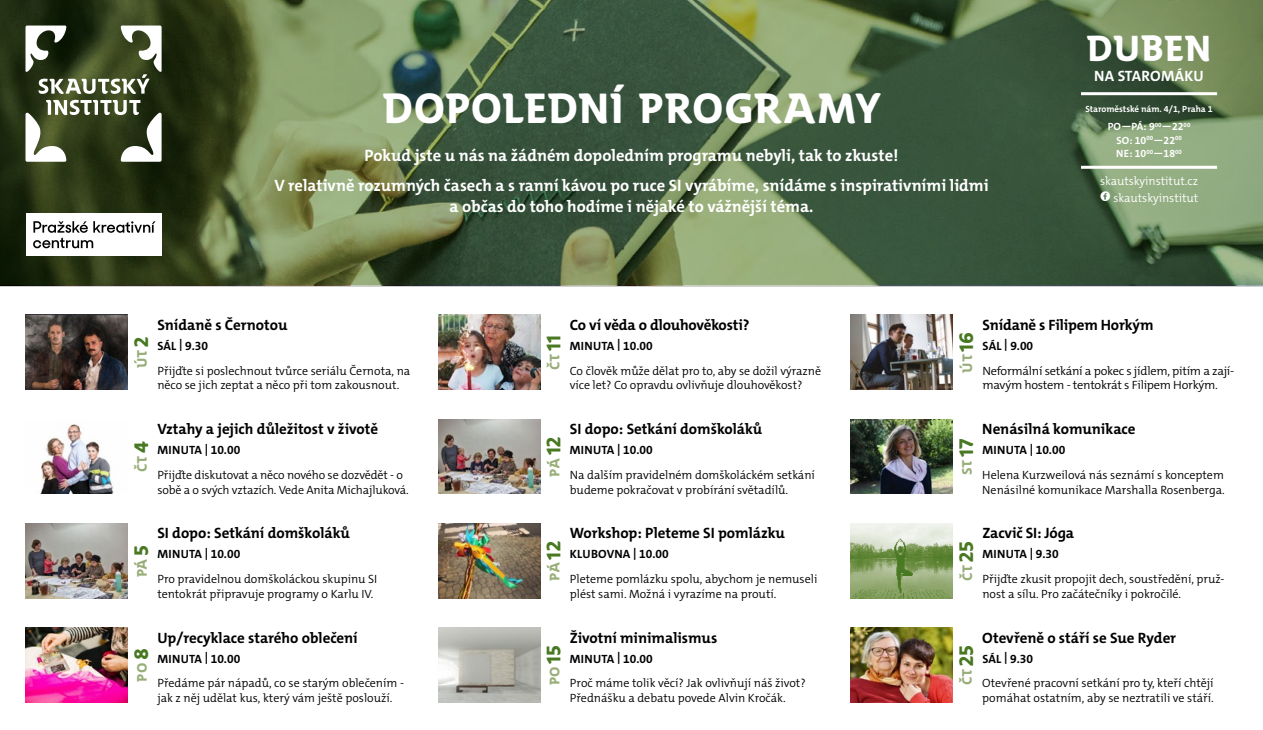
<style>
.page{position:relative;width:1263px;height:730px;background:#fff}
.page>*{position:absolute;margin:0;border:0;box-sizing:border-box;transform-origin:0 0}
.t1{font:700 42px "SKAUT";letter-spacing:-.01em;color:#fff}
.t2{font:700 36px "SKAUT";color:#fff}
.t3{font:700 16.5px/29.5px "The Mix C5";color:#fff;text-align:center}
.t4{font:700 15px "The Mix C5";color:#000}
.t5{font:700 15px "The Mix C5";letter-spacing:.02em;color:#fff}
.t6{font:700 13.65px "SKAUT";letter-spacing:-.035em;color:#98ad78}
.t7{font:300 12px/14.9px "The Mix C5";color:#000}
.t8{font:700 12px "The Mix C5";letter-spacing:.005em;color:#000}
.t9{font:300 12px/14.9px "The Mix C5";letter-spacing:-.02em;color:#000}
.t10{font:300 12px/17.7px "The Mix C5";letter-spacing:-.005em;color:#fff}
.t11{font:700 10.5px/13.5px "The Mix C5";color:#fff;text-align:center}
.t12{font:700 9px "The Mix C5";color:#fff}
.s1{font-family:"SKAUT";font-weight:700;font-size:16.5px}
.s2{font-size:19.5px;color:#487822}
</style>
<div class="page">
<img style="left:438px;top:315px;width:102px;height:74px">
<img style="left:850px;top:523px;width:103px;height:74px">
<img style="left:26px;top:523px;width:102px;height:74px">
<img style="left:438px;top:419px;width:102px;height:74px">
<img style="left:26px;top:315px;width:102px;height:74px">
<img style="left:41px;top:424px;width:73px;height:69px">
<img style="left:850px;top:419px;width:102px;height:74px">
<img style="left:850px;top:315px;width:103px;height:74px">
<img style="left:26px;top:627px;width:102px;height:75px">
<img style="left:438px;top:523px;width:102px;height:74px">
<img style="left:438px;top:627px;width:102px;height:75px">
<img style="left:850px;top:627px;width:102px;height:75px">
<img style="left:0;top:0;width:1263px;height:285px">
<div style="left:26px;top:213px;width:135px;height:42px;background:#fff"></div>
<svg style="left:33px;top:221px;width:123px;height:27px"></svg>
<hr style="left:1081px;top:92px;width:136px;height:3px;background:#fff">
<hr style="left:1081px;top:166px;width:136px;height:3px;background:#fff">
<svg style="left:26px;top:26px;width:136px;height:68px"></svg>
<svg style="left:26px;top:100px;width:136px;height:62px"></svg>
<h1 class="t1" style="left:382px;top:83px;width:501px">DOPOLEDNÍ PROGRAMY</h1>
<h3 class="t3" style="left:274px;top:141px;width:716px">Pokud jste u nás na žádném dopoledním programu nebyli, tak to zkuste!<br>V relativně rozumných časech a s ranní kávou po ruce SI vyrábíme, snídáme s inspirativními lidmi</h3>
<h3 class="t3" style="left:450px;top:191px;width:365px">a občas do toho hodíme i nějaké to vážnější téma.</h3>
<h2 class="t2" style="left:1087px;top:27px;width:126px">DUBEN</h2>
<p class="t5" style="left:1094px;top:66px;width:111px">NA STAROMÁKU</p>
<p class="t12" style="left:1085px;top:103px;width:129px">Staroměstské nám. 4/1, Praha 1</p>
<p class="t11" style="left:1108px;top:120px;width:84px">PO—PÁ: 9<sup>00</sup>—22<sup>00<br></sup>SO: 10<sup>00</sup>—22<sup>00<br></sup>NE: 10<sup>00</sup>—18<sup>00</sup></p>
<p class="t10" style="left:1100px;top:172px;width:100px">skautskyinstitut.cz <span class="s1">«</span> skautskyinstitut</p>
<p class="t6" style="left:134px;top:368px;width:33px;rotate:-90deg">út<span class="s2">2</span></p>
<p class="t6" style="left:134px;top:472px;width:33px;rotate:-90deg">čt<span class="s2">4</span></p>
<p class="t4" style="left:157px;top:315px;width:132px">Snídaně s Černotou</p>
<p class="t8" style="left:157px;top:338px;width:52px">SÁL | 9.30</p>
<p class="t7" style="left:157px;top:363px;width:255px">Přijďte si poslechnout tvůrce seriálu Černota, na něco se jich zeptat a něco při tom zakousnout.</p>
<p class="t4" style="left:157px;top:419px;width:222px">Vztahy a jejich důležitost v životě</p>
<p class="t8" style="left:157px;top:442px;width:84px">MINUTA | 10.00</p>
<p class="t7" style="left:157px;top:467px;width:253px">Přijďte diskutovat a něco nového se dozvědět - o sobě a o svých vztazích. Vede Anita Michajluková.</p>
<p class="t6" style="left:546px;top:369px;width:37px;rotate:-90deg">čt <span class="s2">11</span></p>
<p class="t4" style="left:570px;top:315px;width:181px">Co ví věda o dlouhověkosti?</p>
<p class="t8" style="left:570px;top:338px;width:84px">MINUTA | 10.00</p>
<p class="t7" style="left:570px;top:363px;width:253px">Co člověk může dělat pro to, aby se dožil výrazně více let? Co opravdu ovlivňuje dlouhověkost?</p>
<p class="t6" style="left:546px;top:476px;width:42px;rotate:-90deg">pá <span class="s2">12</span></p>
<p class="t4" style="left:570px;top:419px;width:194px">SI dopo: Setkání domškoláků</p>
<p class="t8" style="left:570px;top:442px;width:84px">MINUTA | 10.00</p>
<p class="t7" style="left:570px;top:467px;width:247px">Na dalším pravidelném domškoláckém setkání budeme pokračovat v probírání světadílů.</p>
<p class="t6" style="left:959px;top:372px;width:43px;rotate:-90deg">út <span class="s2">16</span></p>
<p class="t4" style="left:982px;top:315px;width:173px">Snídaně s Filipem Horkým</p>
<p class="t8" style="left:982px;top:338px;width:52px">SÁL | 9.00</p>
<p class="t9" style="left:982px;top:363px;width:253px">Neformální setkání a pokec s jídlem, pitím a zají&shy;mavým hostem - tentokrát s Filipem Horkým.</p>
<p class="t6" style="left:959px;top:474px;width:38px;rotate:-90deg">st <span class="s2">17</span></p>
<p class="t4" style="left:982px;top:419px;width:155px">Nenásilná komunikace</p>
<p class="t8" style="left:982px;top:442px;width:84px">MINUTA | 10.00</p>
<p class="t7" style="left:982px;top:467px;width:244px">Helena Kurzweilová nás seznámí s konceptem<br>Nenásilné komunikace Marshalla Rosenberga.</p>
<p class="t6" style="left:134px;top:576px;width:34px;rotate:-90deg">pá<span class="s2">5</span></p>
<p class="t4" style="left:157px;top:523px;width:194px">SI dopo: Setkání domškoláků</p>
<p class="t8" style="left:157px;top:546px;width:84px">MINUTA | 10.00</p>
<p class="t7" style="left:157px;top:571px;width:222px">Pro pravidelnou domškoláckou skupinu SI tentokrát připravuje programy o Karlu IV.</p>
<p class="t6" style="left:134px;top:681px;width:35px;rotate:-90deg">po<span class="s2">8</span></p>
<p class="t4" style="left:157px;top:627px;width:202px">Up/recyklace starého oblečení</p>
<p class="t8" style="left:157px;top:650px;width:84px">MINUTA | 10.00</p>
<p class="t7" style="left:157px;top:675px;width:248px">Předáme pár nápadů, co se starým oblečením - jak z něj udělat kus, který vám ještě poslouží.</p>
<p class="t6" style="left:546px;top:580px;width:42px;rotate:-90deg">pá <span class="s2">12</span></p>
<p class="t6" style="left:546px;top:684px;width:42px;rotate:-90deg">po <span class="s2">15</span></p>
<p class="t4" style="left:570px;top:523px;width:217px">Workshop: Pleteme SI pomlázku</p>
<p class="t8" style="left:570px;top:546px;width:100px">KLUBOVNA | 10.00</p>
<p class="t7" style="left:570px;top:571px;width:249px">Pleteme pomlázku spolu, abychom je nemuseli plést sami. Možná i vyrazíme na proutí.</p>
<p class="t4" style="left:570px;top:627px;width:149px">Životní minimalismus</p>
<p class="t8" style="left:570px;top:650px;width:84px">MINUTA | 10.00</p>
<p class="t7" style="left:570px;top:675px;width:237px">Proč máme tolik věcí? Jak ovlivňují náš život?<br>Přednášku a debatu povede Alvin Kročák.</p>
<p class="t6" style="left:959px;top:580px;width:42px;rotate:-90deg">čt <span class="s2">25</span></p>
<p class="t4" style="left:982px;top:523px;width:93px">Zacvič SI: Jóga</p>
<p class="t8" style="left:982px;top:546px;width:78px">MINUTA | 9.30</p>
<p class="t7" style="left:982px;top:571px;width:244px">Přijďte zkusit propojit dech, soustředění, pruž&shy;nost a sílu. Pro začátečníky i pokročilé.</p>
<p class="t6" style="left:959px;top:684px;width:42px;rotate:-90deg">čt <span class="s2">25</span></p>
<p class="t4" style="left:982px;top:627px;width:195px">Otevřeně o stáří se Sue Ryder</p>
<p class="t8" style="left:982px;top:650px;width:52px">SÁL | 9.30</p>
<p class="t7" style="left:982px;top:675px;width:233px">Otevřené pracovní setkání pro ty, kteří chtějí pomáhat ostatním, aby se neztratili ve stáří.</p>
</div>
